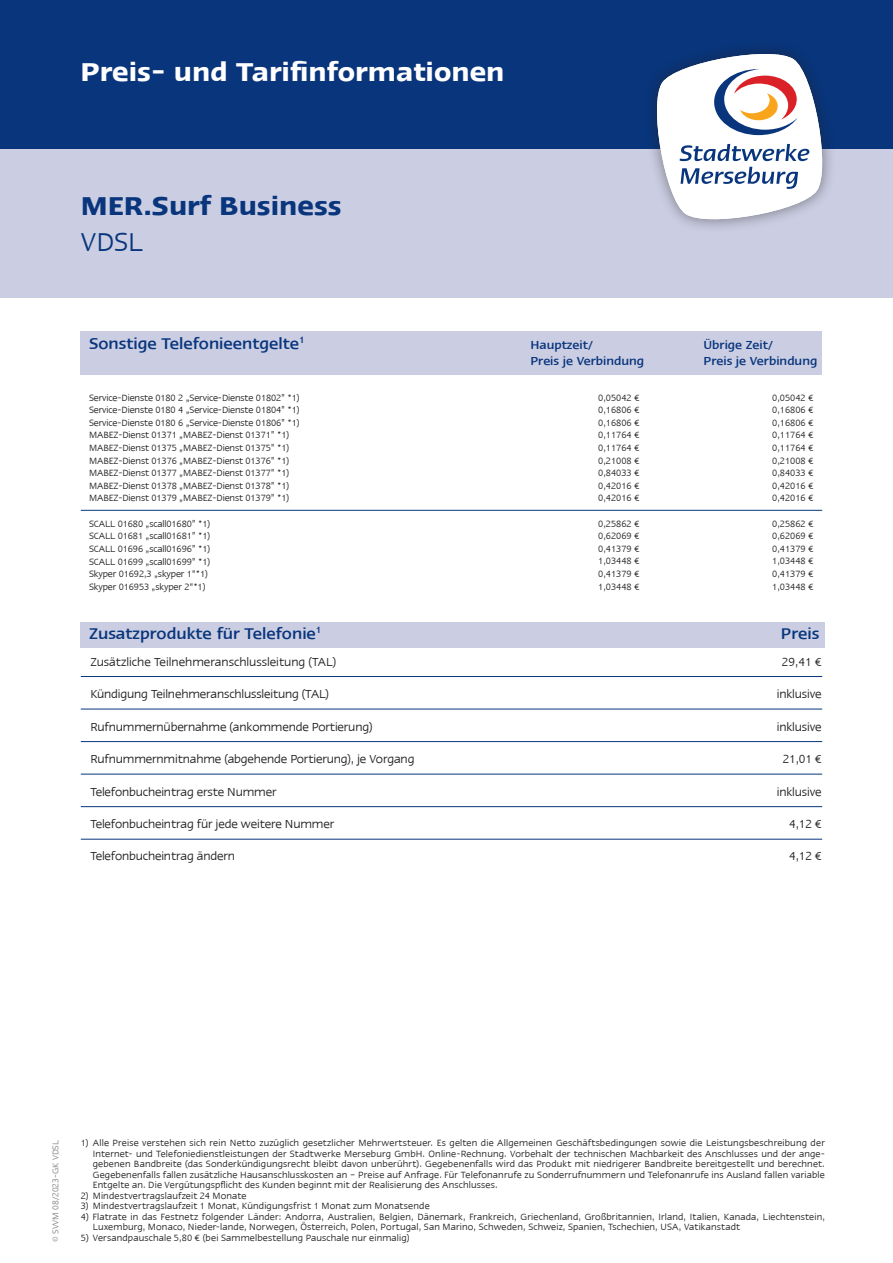
<style>
.page{position:relative;width:893px;height:1263px;background:#fff}
.page>*{position:absolute;margin:0;border:0;box-sizing:border-box;transform-origin:0 0}
.t1{font:600 30px "Linotype Ergo";color:#fff}
.t2{font:600 30px "Linotype Ergo";color:#08357c}
.t3{font:30px "Linotype Ergo";color:#08357c}
.t4{font:500 18px "Linotype Ergo";color:#08357c}
.t5{font:13.5px "Linotype Ergo";letter-spacing:-.01em;color:#231f20}
.t6{font:500 13.5px/16.2px "Linotype Ergo";color:#08357c}
.t7{font:10.5px/12.6px "Linotype Ergo";color:#231f20}
.t8{font:9.75px "Linotype Ergo";color:#808285}
</style>
<div class="page">
<div style="left:81px;top:332px;width:741px;height:43px;background:#cbcee3"></div>
<hr style="left:81px;top:510px;width:741px;height:1px;background:#08357c">
<div style="left:0;top:149px;width:893px;height:149px;background:#cbcee3"></div>
<hr style="left:81px;top:676px;width:741px;height:1px;background:#08357c">
<div style="left:81px;top:622px;width:744px;height:25px;background:#cbcee3"></div>
<hr style="left:81px;top:709px;width:741px;height:1px;background:#08357c">
<hr style="left:81px;top:741px;width:741px;height:1px;background:#08357c">
<hr style="left:81px;top:774px;width:741px;height:1px;background:#08357c">
<hr style="left:81px;top:806px;width:741px;height:1px;background:#08357c">
<hr style="left:81px;top:839px;width:741px;height:1px;background:#08357c">
<div style="left:0;top:0;width:893px;height:149px;background:#08357c"></div>
<div style="left:643px;top:40px;width:193px;height:194px;background:#231f20;opacity:.5"></div>
<svg style="left:648px;top:45px;width:183px;height:183px"></svg>
<h1 class="t1" style="left:80px;top:56px;width:426px">Preis- und Tarifinformationen</h1>
<h1 class="t2" style="left:81px;top:190px;width:262px">MER.Surf Business</h1>
<h1 class="t3" style="left:81px;top:226px;width:64px">VDSL</h1>
<h2 class="t4" style="left:89px;top:334px;width:217px">Sonstige Telefonieentgelte<sup>1</sup></h2>
<p class="t7" style="left:89px;top:391px;width:212px">Service-Dienste 0180 2 „Service-Dienste 01802” *1)<br>Service-Dienste 0180 4 „Service-Dienste 01804” *1)<br>Service-Dienste 0180 6 „Service-Dienste 01806” *1)<br>MABEZ-Dienst 01371 „MABEZ-Dienst 01371” *1)<br>MABEZ-Dienst 01375 „MABEZ-Dienst 01375” *1)<br>MABEZ-Dienst 01376 „MABEZ-Dienst 01376” *1)<br>MABEZ-Dienst 01377 „MABEZ-Dienst 01377” *1)<br>MABEZ-Dienst 01378 „MABEZ-Dienst 01378” *1)<br>MABEZ-Dienst 01379 „MABEZ-Dienst 01379” *1)</p>
<p class="t7" style="left:89px;top:517px;width:123px">SCALL 01680 „scall01680” *1)<br>SCALL 01681 „scall01681” *1)<br>SCALL 01696 „scall01696” *1)<br>SCALL 01699 „scall01699” *1)<br>Skyper 01692,3 „skyper 1“*1)<br>Skyper 016953 „skyper 2“*1)</p>
<p class="t6" style="left:530px;top:336px;width:115px">Hauptzeit/<br>Preis je Verbindung</p>
<p class="t6" style="left:704px;top:336px;width:115px">Übrige Zeit/<br>Preis je Verbindung</p>
<p class="t7" style="left:598px;top:391px;width:43px">0,05042 €</p>
<p class="t7" style="left:772px;top:391px;width:43px">0,05042 €</p>
<p class="t7" style="left:598px;top:403px;width:43px">0,16806 €</p>
<p class="t7" style="left:772px;top:403px;width:43px">0,16806 €</p>
<p class="t7" style="left:598px;top:416px;width:43px">0,16806 €</p>
<p class="t7" style="left:772px;top:416px;width:43px">0,16806 €</p>
<p class="t7" style="left:598px;top:429px;width:43px">0,11764 €</p>
<p class="t7" style="left:772px;top:429px;width:43px">0,11764 €</p>
<p class="t7" style="left:598px;top:441px;width:43px">0,11764 €</p>
<p class="t7" style="left:772px;top:441px;width:43px">0,11764 €</p>
<p class="t7" style="left:598px;top:454px;width:43px">0,21008 €</p>
<p class="t7" style="left:772px;top:454px;width:43px">0,21008 €</p>
<p class="t7" style="left:598px;top:466px;width:43px">0,84033 €</p>
<p class="t7" style="left:772px;top:466px;width:43px">0,84033 €</p>
<p class="t7" style="left:598px;top:479px;width:43px">0,42016 €</p>
<p class="t7" style="left:772px;top:479px;width:43px">0,42016 €</p>
<p class="t7" style="left:598px;top:492px;width:43px">0,42016 €</p>
<p class="t7" style="left:772px;top:492px;width:43px">0,42016 €</p>
<p class="t7" style="left:598px;top:517px;width:43px">0,25862 €</p>
<p class="t7" style="left:772px;top:517px;width:43px">0,25862 €</p>
<p class="t7" style="left:598px;top:529px;width:43px">0,62069 €</p>
<p class="t7" style="left:772px;top:529px;width:43px">0,62069 €</p>
<p class="t7" style="left:598px;top:542px;width:43px">0,41379 €</p>
<p class="t7" style="left:772px;top:542px;width:43px">0,41379 €</p>
<p class="t7" style="left:598px;top:555px;width:43px">1,03448 €</p>
<p class="t7" style="left:772px;top:555px;width:43px">1,03448 €</p>
<p class="t7" style="left:598px;top:567px;width:43px">0,41379 €</p>
<p class="t7" style="left:772px;top:567px;width:43px">0,41379 €</p>
<p class="t7" style="left:598px;top:580px;width:43px">1,03448 €</p>
<p class="t7" style="left:772px;top:580px;width:43px">1,03448 €</p>
<h2 class="t4" style="left:89px;top:624px;width:234px">Zusatzprodukte für Telefonie<sup>1</sup></h2>
<h2 class="t4" style="left:781px;top:624px;width:40px">Preis</h2>
<p class="t5" style="left:90px;top:654px;width:247px">Zusätzliche Teilnehmeranschlussleitung (TAL)</p>
<p class="t5" style="left:782px;top:654px;width:41px">29,41 €</p>
<p class="t5" style="left:90px;top:687px;width:240px">Kündigung Teilnehmeranschlussleitung (TAL)</p>
<p class="t5" style="left:777px;top:687px;width:46px">inklusive</p>
<p class="t5" style="left:90px;top:719px;width:284px">Rufnummernübernahme (ankommende Portierung)</p>
<p class="t5" style="left:777px;top:719px;width:46px">inklusive</p>
<p class="t5" style="left:90px;top:752px;width:326px">Rufnummernmitnahme (abgehende Portierung), je Vorgang</p>
<p class="t5" style="left:783px;top:752px;width:41px">21,01 €</p>
<p class="t5" style="left:90px;top:784px;width:188px">Telefonbucheintrag erste Nummer</p>
<p class="t5" style="left:777px;top:784px;width:46px">inklusive</p>
<p class="t5" style="left:90px;top:816px;width:245px">Telefonbucheintrag für jede weitere Nummer</p>
<p class="t5" style="left:789px;top:816px;width:34px">4,12 €</p>
<p class="t5" style="left:90px;top:849px;width:146px">Telefonbucheintrag ändern</p>
<p class="t5" style="left:789px;top:849px;width:34px">4,12 €</p>
<p class="t8" style="left:50px;top:1242px;width:103px;rotate:-90deg">© SWM 08/2023-GK VDSL</p>
<p class="t7" style="left:93px;top:1138px;width:734px;line-height:10.5px;text-align:justify;text-indent:-12px">1) Alle Preise verstehen sich rein Netto zuzüglich gesetzlicher Mehrwertsteuer. Es gelten die Allgemeinen Geschäftsbedingungen sowie die Leistungsbeschreibung der Internet- und Telefoniedienstleistungen der Stadtwerke Merseburg GmbH. Online-Rechnung. Vorbehalt der technischen Machbarkeit des Anschlusses und der ange&shy;gebenen Bandbreite (das Sonderkündigungsrecht bleibt davon unberührt). Gegebenenfalls wird das Produkt mit niedrigerer Bandbreite bereitgestellt und berechnet.<br>Gegebenenfalls fallen zusätzliche Hausanschlusskosten an – Preise auf Anfrage. Für Telefonanrufe zu Sonderrufnummern und Telefonanrufe ins Ausland fallen variable Entgelte an. Die Vergütungspflicht des Kunden beginnt mit der Realisierung des Anschlusses.</p>
<p class="t7" style="left:81px;top:1189px;width:167px">2) Mindestvertragslaufzeit 24 Monate</p>
<p class="t7" style="left:81px;top:1200px;width:350px">3) Mindestvertragslaufzeit 1 Monat, Kündigungsfrist 1 Monat zum Monatsende</p>
<p class="t7" style="left:93px;top:1211px;width:734px;line-height:10.5px;text-indent:-12px">4) Flatrate in das Festnetz folgender Länder: Andorra, Australien, Belgien, Dänemark, Frankreich, Griechenland, Großbritannien, Irland, Italien, Kanada, Liechtenstein,<br>Luxemburg, Monaco, Nieder-lande, Norwegen, Österreich, Polen, Portugal, San Marino, Schweden, Schweiz, Spanien, Tschechien, USA, Vatikanstadt</p>
<p class="t7" style="left:81px;top:1231px;width:330px">5) Versandpauschale 5,80 € (bei Sammelbestellung Pauschale nur einmalig)</p>
</div>
